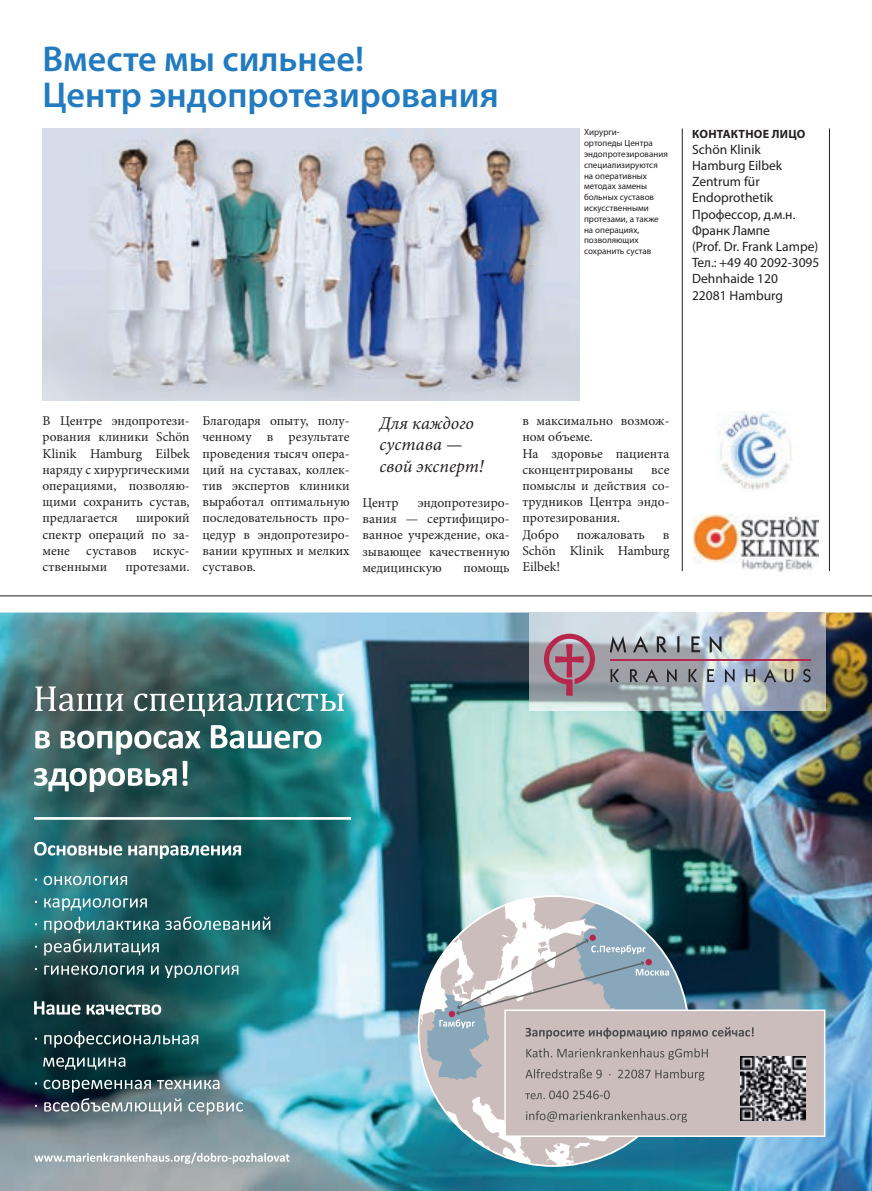
<style>
.page{position:relative;width:872px;height:1191px;background:#fff}
.page>*{position:absolute;margin:0;border:0;box-sizing:border-box;transform-origin:0 0}
.t1{font:600 36px/36px "Myriad Pro";color:#227bc0}
.t2{font:italic 18px/21.6px "Minion Pro";color:#231f20}
.t3{font:13.5px/16.2px "Minion Pro";color:#231f20;text-align:justify}
.t4{font:13.5px/16.2px "Myriad Pro";color:#231f20}
.t5{font:700 12px "Myriad Pro";letter-spacing:.02em;color:#231f20}
.t6{font:9px/10.8px "Myriad Pro";color:#231f20}
</style>
<div class="page">
<img style="left:43px;top:129px;width:536px;height:272px">
<hr style="left:682px;top:128px;width:1px;height:443px;background:#231f20">
<hr style="left:829px;top:128px;width:1px;height:443px;background:#231f20">
<img style="left:716px;top:411px;width:76px;height:79px">
<img style="left:693px;top:515px;width:125px;height:56px">
<hr style="left:0;top:595px;width:872px;height:1px;background:#231f20">
<img style="left:0;top:612px;width:872px;height:579px">
<img style="left:529px;top:612px;width:296px;height:98px">
<svg style="left:544px;top:633px;width:51px;height:62px;background:#a8798a"></svg>
<hr style="left:610px;top:659px;width:200px;height:1px;background:#b6274b">
<svg style="left:784px;top:669px;width:9px;height:13px"></svg>
<svg style="left:709px;top:636px;width:12px;height:16px"></svg>
<svg style="left:691px;top:636px;width:9px;height:16px"></svg>
<svg style="left:677px;top:636px;width:2px;height:16px"></svg>
<svg style="left:657px;top:636px;width:9px;height:16px"></svg>
<svg style="left:609px;top:636px;width:17px;height:16px"></svg>
<svg style="left:633px;top:636px;width:15px;height:16px"></svg>
<svg style="left:610px;top:668px;width:9px;height:14px"></svg>
<svg style="left:630px;top:669px;width:8px;height:13px"></svg>
<svg style="left:645px;top:669px;width:13px;height:13px"></svg>
<svg style="left:667px;top:669px;width:9px;height:13px"></svg>
<svg style="left:688px;top:668px;width:9px;height:14px"></svg>
<svg style="left:707px;top:669px;width:7px;height:13px"></svg>
<svg style="left:725px;top:669px;width:9px;height:13px"></svg>
<svg style="left:745px;top:669px;width:10px;height:13px"></svg>
<svg style="left:764px;top:669px;width:12px;height:13px"></svg>
<svg style="left:803px;top:669px;width:7px;height:13px"></svg>
<svg style="left:34px;top:761px;width:154px;height:31px"></svg>
<svg style="left:35px;top:725px;width:286px;height:29px"></svg>
<svg style="left:35px;top:686px;width:309px;height:30px;background:#628585"></svg>
<hr style="left:34px;top:817px;width:317px;height:2px;background:#fff">
<svg style="left:34px;top:842px;width:207px;height:17px"></svg>
<svg style="left:35px;top:965px;width:203px;height:13px;background:#4d7476"></svg>
<svg style="left:35px;top:939px;width:124px;height:16px;background:#537a7b"></svg>
<svg style="left:35px;top:898px;width:235px;height:35px;background:#3b7b7f"></svg>
<svg style="left:35px;top:876px;width:92px;height:9px"></svg>
<svg style="left:34px;top:1001px;width:127px;height:13px"></svg>
<svg style="left:35px;top:1098px;width:208px;height:16px;background:#7b8a92"></svg>
<svg style="left:35px;top:1079px;width:184px;height:13px;background:#5d747a"></svg>
<svg style="left:43px;top:1057px;width:82px;height:12px"></svg>
<svg style="left:35px;top:1031px;width:163px;height:16px;background:#3d6366"></svg>
<div style="left:505px;top:1010px;width:319px;height:126px;background:#cabdbb"></div>
<svg style="left:34px;top:1152px;width:255px;height:11px"></svg>
<img style="left:753px;top:1056px;width:52px;height:64px">
<svg style="left:419px;top:897px;width:334px;height:269px"></svg>
<h1 class="t1" style="left:43px;top:40px;width:458px">Вместе мы сильнее!<br>Центр эндопротезирования</h1>
<p class="t6" style="left:584px;top:127px;width:85px">Хирурги-<br>ортопеды Центра эндопротезирования специализируются на оперативных методах замены больных суставов искусственными протезами, а также на операциях, позволяющих сохранить сустав</p>
<p class="t5" style="left:692px;top:126px;width:115px">КОНТАКТНОЕ ЛИЦО</p>
<p class="t4" style="left:692px;top:141px;width:129px">Schön Klinik<br>Hamburg Eilbek<br>Zentrum für<br>Endoprothetik<br>Профессор, д.м.н.<br>Франк Лампе<br>(Prof. Dr. Frank Lampe)<br>Тел.: +49 40 2092-3095<br>Dehnhaide 120<br>22081 Hamburg</p>
<p class="t3" style="left:43px;top:413px;width:149px">В Центре эндопротези&shy;рования клиники Schön Klinik Hamburg Eilbek наряду с хирургическими операциями, позволяю&shy;щими сохранить сустав, предлагается</p>
<p class="t3" style="left:43px;top:510px;width:149px;text-indent:94px">широкий спектр операций по за&shy;мене суставов искус&shy;ственными</p>
<p class="t3" style="left:125px;top:559px;width:66px">протезами.</p>
<p class="t3" style="left:202px;top:413px;width:149px">Благодаря опыту, полу&shy;ченному в результате проведения тысяч опера&shy;ций на суставах, коллек&shy;тив экспертов клиники выработал оптимальную последовательность про&shy;цедур в эндопротезиро&shy;вании крупных и мелких суставов.</p>
<h2 class="t2" style="left:379px;top:412px;width:106px">Для каждого сустава — свой эксперт!</h2>
<p class="t3" style="left:362px;top:494px;width:38px">Центр</p>
<p class="t3" style="left:362px;top:494px;width:149px;text-indent:55px">эндопротезиро&shy;вания — сертифициро&shy;ванное учреждение, ока&shy;зывающее качественную медицинскую</p>
<p class="t3" style="left:463px;top:559px;width:48px">помощь</p>
<p class="t3" style="left:522px;top:413px;width:149px;text-align:left">в максимально возмож&shy;ном объеме.<br>На здоровье пациента сконцентрированы</p>
<p class="t3" style="left:522px;top:461px;width:149px;text-align:left;text-indent:129px">все помыслы и действия со&shy;трудников Центра эндо&shy;протезирования.<br>Добро</p>
<p class="t3" style="left:577px;top:526px;width:70px">пожаловать</p>
<p class="t3" style="left:522px;top:526px;width:149px;text-indent:141px">в Schön Klinik Hamburg Eilbek!</p>
</div>
